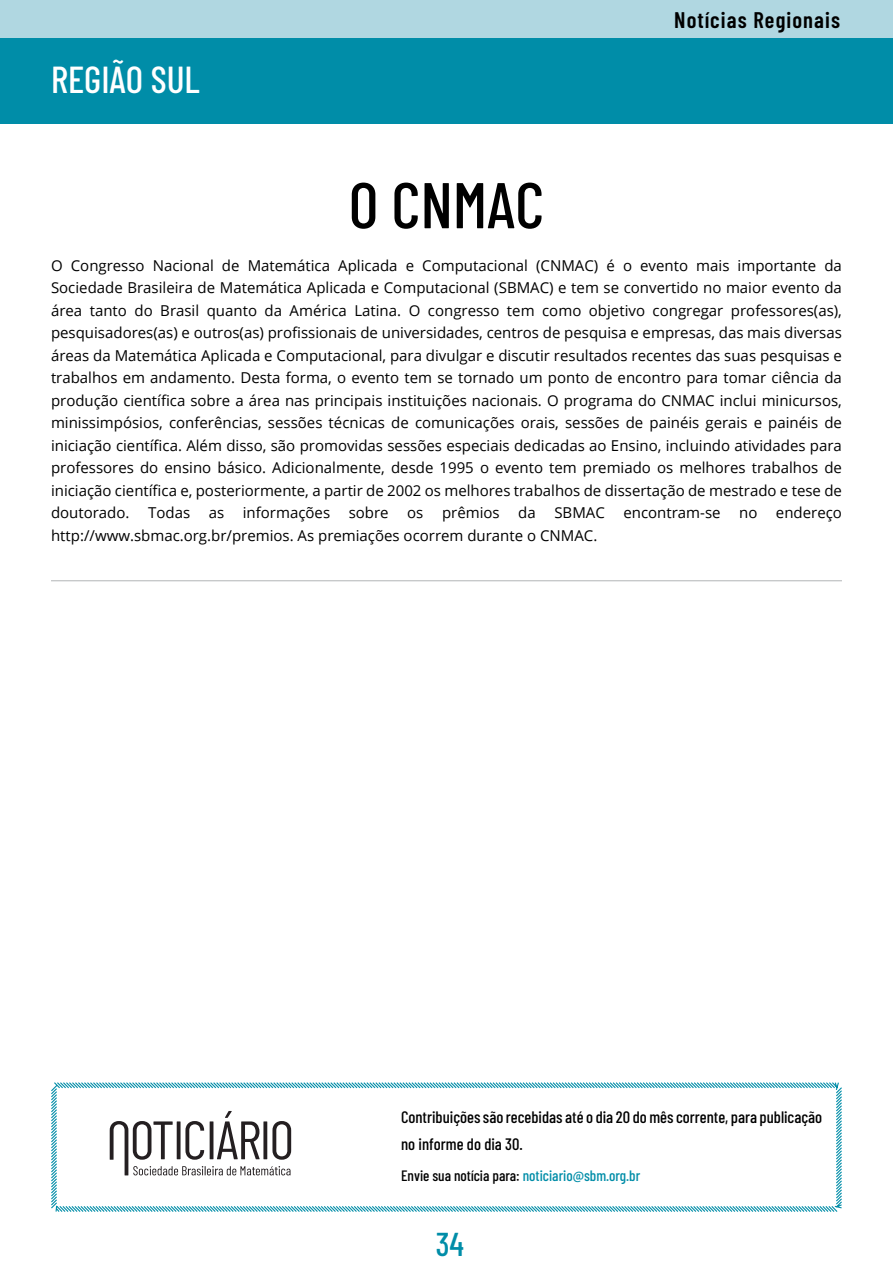
<style>
.page{position:relative;width:893px;height:1263px;background:#fff}
.page>*{position:absolute;margin:0;border:0;box-sizing:border-box;transform-origin:0 0}
.t1{font:500 64.5px "Barlow Condensed";color:#000}
.t2{font:500 37.5px "Barlow Condensed";color:#fff}
.t3{font:500 33px "Barlow Condensed";color:#008da8}
.t4{font:600 22.5px "Barlow Condensed";letter-spacing:.05em;color:#000}
.t5{font:500 16.5px/27px "Barlow Condensed";color:#000}
.t6{font:15px/22.5px "Open Sans";color:#000;text-align:justify}
.t7{font:500 15px "Barlow Condensed";color:#008da8}
.s1{color:#000}
</style>
<div class="page">
<div style="left:0;top:0;width:893px;height:123px;background:#008da8"></div>
<div style="left:0;top:0;width:893px;height:37px;background:#b0d7e1"></div>
<hr style="left:51px;top:580px;width:791px;height:1px;background:#b1b4b6">
<svg style="left:51px;top:1082px;width:791px;height:130px"></svg>
<svg style="left:110px;top:1111px;width:181px;height:64px"></svg>
<h2 class="t2" style="left:51px;top:53px;width:150px">REGIÃO SUL</h2>
<h1 class="t1" style="left:349px;top:159px;width:197px">O CNMAC</h1>
<h3 class="t4" style="left:674px;top:4px;width:167px">Notícias Regionais</h3>
<p class="t6" style="left:51px;top:254px;width:792px">O Congresso Nacional de Matemática Aplicada e Computacional (CNMAC) é o evento mais importante da Sociedade Brasileira de Matemática Aplicada e Computacional (SBMAC) e tem se convertido no maior evento da área tanto do Brasil quanto da América Latina. O congresso tem como objetivo congregar professores(as), pesquisadores(as) e outros(as) profissionais de universidades, centros de pesquisa e empresas, das mais diversas áreas da Matemática Aplicada e Computacional, para divulgar e discutir resultados recentes das suas pesquisas e trabalhos em andamento. Desta forma, o evento tem se tornado um ponto de encontro para tomar ciência da produção científica sobre a área nas principais instituições nacionais. O programa do CNMAC inclui minicursos, minissimpósios, conferências, sessões técnicas de comunicações orais, sessões de painéis gerais e painéis de iniciação científica. Além disso, são promovidas sessões especiais dedicadas ao Ensino, incluindo atividades para professores do ensino básico. Adicionalmente, desde 1995 o evento tem premiado os melhores trabalhos de iniciação científica e, posteriormente, a partir de 2002 os melhores trabalhos de dissertação de mestrado e tese de doutorado. Todas as informações sobre os prêmios da SBMAC encontram-se no endereço http://www.sbmac.org.br/premios. As premiações ocorrem durante o CNMAC.</p>
<p class="t5" style="left:401px;top:1102px;width:423px">Contribuições são recebidas até o dia 20 do mês corrente, para publicação no informe do dia 30.</p>
<p class="t7" style="left:401px;top:1165px;width:241px"><span class="s1">Envie sua notícia para:</span> noticiario@sbm.org.br</p>
<h3 class="t3" style="left:436px;top:1220px;width:30px">34</h3>
</div>
